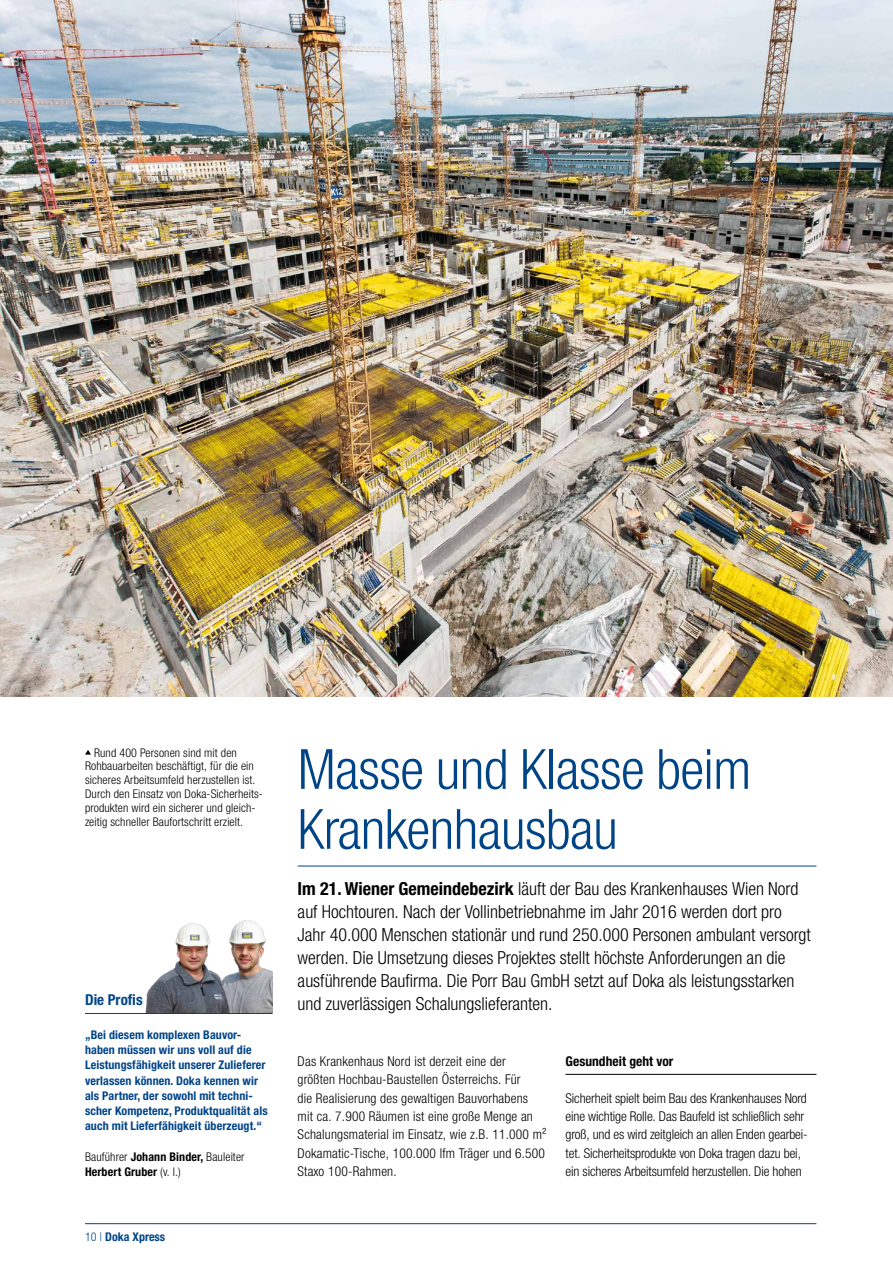
<style>
.page{position:relative;width:893px;height:1263px;background:#fff}
.page>*{position:absolute;margin:0;border:0;box-sizing:border-box;transform-origin:0 0}
.t1{font:300 condensed 55.5px/60px "Helvetica Neue LTW1 G";letter-spacing:-.01em;color:#048}
.t2{font:300 condensed 18px/23.1px "Helvetica Neue LTW1 G";color:#000}
.t3{font:700 condensed 15px "Helvetica Neue LTW1 G";color:#048}
.t4{font:300 condensed 13.5px/18.5px "Helvetica Neue LTW1 G";color:#000}
.t5{font:700 condensed 13.5px "Helvetica Neue LTW1 G";color:#000}
.t6{font:700 condensed 12px/15.3px "Helvetica Neue LTW1 G";letter-spacing:.01em;color:#048}
.t7{font:300 condensed 12px/13.8px "Helvetica Neue LTW1 G";letter-spacing:.01em;color:#000}
.t8{font:700 condensed 12px/15.3px "Helvetica Neue LTW1 G";letter-spacing:.01em;color:#000}
.s1{font-weight:300}
.s2{font-weight:700}
</style>
<div class="page">
<hr style="left:85px;top:1223px;width:731px;height:1px;background:#048">
<img style="left:145px;top:920px;width:127px;height:93px">
<hr style="left:298px;top:866px;width:518px;height:1px;background:#048">
<hr style="left:566px;top:1074px;width:250px;height:1px;background:#000">
<img style="left:0;top:0;width:893px;height:696px">
<hr style="left:85px;top:1013px;width:187px;height:1px;background:#048">
<svg style="left:85px;top:750px;width:6px;height:5px"></svg>
<p class="t7" style="left:85px;top:745px;width:179px;text-indent:9px">Rund 400 Personen sind mit den Rohbauarbeiten beschäftigt, für die ein sicheres Arbeitsumfeld herzustellen ist.<br>Durch den Einsatz von Doka-Sicherheits&shy;produkten wird ein sicherer und gleich&shy;zeitig schneller Baufortschritt erzielt.</p>
<p class="t3" style="left:85px;top:990px;width:59px">Die Profis</p>
<p class="t6" style="left:85px;top:1027px;width:184px">„Bei diesem komplexen Bauvor&shy;haben müssen wir uns voll auf die Leistungsfähigkeit unserer Zulieferer verlassen können. Doka kennen wir als Partner, der sowohl mit techni&shy;scher Kompetenz, Produktqualität als auch mit Lieferfähigkeit überzeugt.“</p>
<p class="t8" style="left:85px;top:1149px;width:161px"><span class="s1">Bauführer</span> Johann Binder, <span class="s1">Bauleiter<br></span>Herbert Gruber <span class="s1">(v. l.)</span></p>
<p class="t6" style="left:85px;top:1229px;width:82px"><span class="s1">10 |</span> Doka Xpress</p>
<h1 class="t1" style="left:298px;top:740px;width:455px">Masse und Klasse beim<br>Krankenhausbau</h1>
<p class="t2" style="left:298px;top:877px;width:515px"><span class="s2">Im 21. Wiener Gemeindebezirk</span> läuft der Bau des Krankenhauses Wien Nord auf Hochtouren. Nach der Vollinbetriebnahme im Jahr 2016 werden dort pro Jahr 40.000 Menschen stationär und rund 250.000 Personen ambulant versorgt werden. Die Umsetzung dieses Projektes stellt höchste Anforderungen an die ausführende Baufirma. Die Porr Bau GmbH setzt auf Doka als leistungsstarken und zuverlässigen Schalungslieferanten.</p>
<p class="t4" style="left:298px;top:1052px;width:250px">Das Krankenhaus Nord ist derzeit eine der größten Hochbau-Baustellen Österreichs. Für<br>die Realisierung des gewaltigen Bauvorhabens mit ca. 7.900 Räumen ist eine große Menge an Schalungsmaterial im Einsatz, wie z.B. 11.000 m²<br>Dokamatic-Tische, 100.000 lfm Träger und 6.500<br>Staxo 100-Rahmen.</p>
<p class="t5" style="left:566px;top:1053px;width:109px">Gesundheit geht vor</p>
<p class="t4" style="left:566px;top:1089px;width:244px">Sicherheit spielt beim Bau des Krankenhauses Nord eine wichtige Rolle. Das Baufeld ist schließlich sehr groß, und es wird zeitgleich an allen Enden gearbei&shy;tet. Sicherheitsprodukte von Doka tragen dazu bei, ein sicheres Arbeitsumfeld herzustellen. Die hohen</p>
</div>
